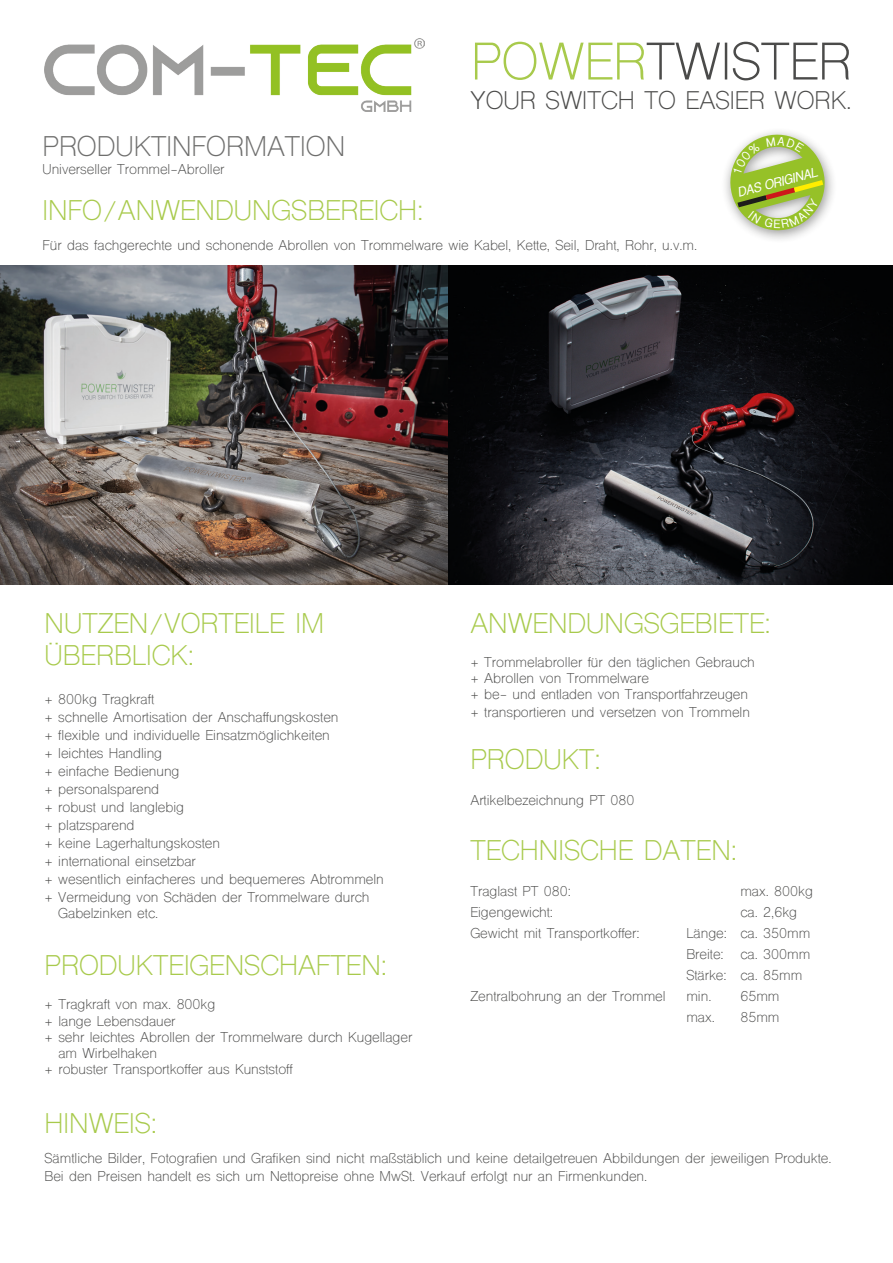
<style>
.page{position:relative;width:893px;height:1263px;background:#fff}
.page>*{position:absolute;margin:0;border:0;box-sizing:border-box;transform-origin:0 0}
.t1{font:50.1px "Shree Dev 0714";color:#4b4b4a}
.t2{font:27px "Shree Dev 0714";color:#a8ca4c}
.t3{font:27px "Shree Dev 0714";color:#6f6f6e}
.t4{font:24.15px "Shree Dev 0714";color:#4b4b4a}
.t5{font:13.5px/18px "Shree Dev 0714";color:#4b4b4a}
.t6{font:italic 700 12.6px "Shree Dev 0714";color:#fff}
.s1{color:#a8ca4c}
</style>
<div class="page">
<img style="left:0;top:265px;width:893px;height:320px">
<div style="left:721px;top:126px;width:116px;height:118px;background:#1d1d1b;opacity:.46"></div>
<img style="left:45px;top:38px;width:379px;height:74px">
<svg style="left:725px;top:130px;width:105px;height:105px"></svg>
<p class="t3" style="left:43px;top:130px;width:304px">PRODUKTINFORMATION</p>
<p class="t5" style="left:43px;top:162px;width:184px">Universeller Trommel-Abroller</p>
<p class="t1" style="left:471px;top:31px;width:382px"><span class="s1">POWER</span>TWISTER</p>
<p class="t4" style="left:471px;top:85px;width:383px">YOUR SWITCH TO EASIER WORK.</p>
<p class="t6" style="left:736px;top:186px;width:84px;rotate:-15deg">DAS ORIGINAL</p>
<p class="t2" style="left:43px;top:194px;width:383px">INFO/ANWENDUNGSBEREICH:</p>
<p class="t5" style="left:43px;top:238px;width:656px">Für das fachgerechte und schonende Abrollen von Trommelware wie Kabel, Kette, Seil, Draht, Rohr, u.v.m.</p>
<p class="t2" style="left:45px;top:607px;width:281px">NUTZEN/VORTEILE IM</p>
<p class="t2" style="left:45px;top:639px;width:151px">ÜBERBLICK:</p>
<p class="t5" style="left:45px;top:692px;width:341px">+ 800kg Tragkraft<br>+ schnelle Amortisation der Anschaffungskosten<br>+ flexible und individuelle Einsatzmöglichkeiten<br>+ leichtes Handling<br>+ einfache Bedienung<br>+ personalsparend<br>+ robust und langlebig<br>+ platzsparend<br>+ keine Lagerhaltungskosten<br>+ international einsetzbar<br>+ wesentlich einfacheres und bequemeres Abtrommeln + Vermeidung von Schäden der Trommelware durch</p>
<p class="t5" style="left:58px;top:906px;width:101px">Gabelzinken etc.</p>
<p class="t2" style="left:45px;top:949px;width:344px">PRODUKTEIGENSCHAFTEN:</p>
<p class="t5" style="left:45px;top:997px;width:172px">+ Tragkraft von max. 800kg</p>
<p class="t5" style="left:45px;top:1013px;width:132px">+ lange Lebensdauer</p>
<p class="t5" style="left:45px;top:1029px;width:369px">+ sehr leichtes Abrollen der Trommelware durch Kugellager</p>
<p class="t5" style="left:58px;top:1046px;width:100px">am Wirbelhaken</p>
<p class="t5" style="left:45px;top:1062px;width:250px">+ robuster Transportkoffer aus Kunststoff</p>
<p class="t2" style="left:470px;top:607px;width:302px">ANWENDUNGSGEBIETE:</p>
<p class="t5" style="left:470px;top:655px;width:286px">+ Trommelabroller für den täglichen Gebrauch</p>
<p class="t5" style="left:470px;top:671px;width:180px">+ Abrollen von Trommelware</p>
<p class="t5" style="left:470px;top:687px;width:279px">+ be- und entladen von Transportfahrzeugen</p>
<p class="t5" style="left:470px;top:705px;width:281px">+ transportieren und versetzen von Trommeln</p>
<p class="t2" style="left:470px;top:743px;width:132px">PRODUKT:</p>
<p class="t5" style="left:470px;top:793px;width:166px">Artikelbezeichnung PT 080</p>
<p class="t2" style="left:470px;top:834px;width:268px">TECHNISCHE DATEN:</p>
<p class="t5" style="left:470px;top:884px;width:102px">Traglast PT 080:</p>
<p class="t5" style="left:740px;top:884px;width:74px">max. 800kg</p>
<p class="t5" style="left:470px;top:905px;width:84px">Eigengewicht:</p>
<p class="t5" style="left:740px;top:905px;width:58px">ca. 2,6kg</p>
<p class="t5" style="left:470px;top:926px;width:171px">Gewicht mit Transportkoffer:</p>
<p class="t5" style="left:686px;top:926px;width:125px">Länge: ca. 350mm</p>
<p class="t5" style="left:686px;top:947px;width:125px">Breite: ca. 300mm</p>
<p class="t5" style="left:686px;top:968px;width:117px">Stärke: ca. 85mm</p>
<p class="t5" style="left:470px;top:989px;width:197px">Zentralbohrung an der Trommel</p>
<p class="t5" style="left:686px;top:989px;width:27px">min.</p>
<p class="t5" style="left:740px;top:989px;width:41px">65mm</p>
<p class="t5" style="left:686px;top:1010px;width:30px">max.</p>
<p class="t5" style="left:740px;top:1010px;width:41px">85mm</p>
<p class="t2" style="left:45px;top:1106px;width:114px">HINWEIS:</p>
<p class="t5" style="left:45px;top:1150px;width:788px">Sämtliche Bilder, Fotografien und Grafiken sind nicht maßstäblich und keine detailgetreuen Abbildungen der jeweiligen Produkte.</p>
<p class="t5" style="left:45px;top:1168px;width:604px">Bei den Preisen handelt es sich um Nettopreise ohne MwSt. Verkauf erfolgt nur an Firmenkunden.</p>
</div>
